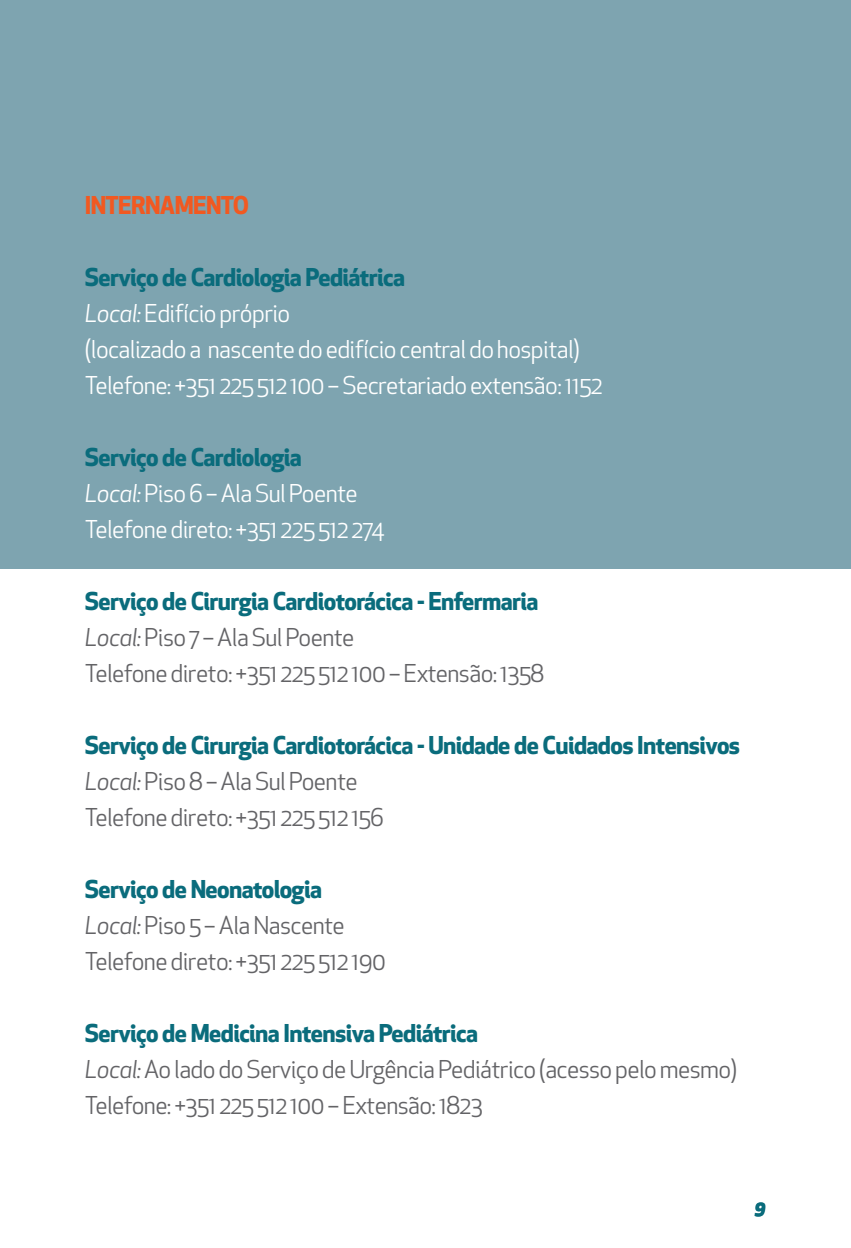
<style>
.page{position:relative;width:851px;height:1248px;background:#fff}
.page>*{position:absolute;margin:0;border:0;box-sizing:border-box;transform-origin:0 0}
.t1{font:24px/36px "Apex New";letter-spacing:-.025em;color:#636366}
.t2{font:24px/36px "Apex New";letter-spacing:-.025em;color:#fff}
.t3{font:700 24px/36px "Apex New";letter-spacing:-.025em;color:#0a6c7c}
.t4{font:700 24px "Apex New";letter-spacing:-.025em;color:#f15921}
.t5{font:italic 800 18px "Apex New";color:#0a6c7c}
.s1{font-weight:700;color:#0a6c7c}
.s2{font-style:italic}
.s3{font-weight:400;font-style:italic;color:#636366}
.s4{font-weight:400;color:#636366}
</style>
<div class="page">
<div style="left:0;top:0;width:850px;height:568px;background:#7ea4b0"></div>
<p class="t4" style="left:85px;top:190px;width:166px">INTERNAMENTO</p>
<p class="t2" style="left:85px;top:259px;width:519px"><span class="s1">Serviço de Cardiologia Pediátrica<br></span><span class="s2">Local:</span> Edifício próprio<br>(localizado a nascente do edifício central do hospital)<br>Telefone: +351 225 512 100 – Secretariado extensão: 1152</p>
<p class="t2" style="left:85px;top:439px;width:301px"><span class="s1">Serviço de Cardiologia<br></span><span class="s2">Local:</span> Piso 6 – Ala Sul Poente<br>Telefone direto: +351 225 512 274</p>
<p class="t1" style="left:85px;top:583px;width:461px"><span class="s1">Serviço de Cirurgia Cardiotorácica - Enfermaria<br></span><span class="s2">Local:</span> Piso 7 – Ala Sul Poente<br>Telefone direto: +351 225 512 100 – Extensão: 1358</p>
<p class="t3" style="left:85px;top:727px;width:656px">Serviço de Cirurgia Cardiotorácica - Unidade de Cuidados Intensivos<br><span class="s3">Local:</span> <span class="s4">Piso 8 – Ala Sul Poente<br>Telefone direto: +351 225 512 156</span></p>
<p class="t1" style="left:85px;top:871px;width:302px"><span class="s1">Serviço de Neonatologia<br></span><span class="s2">Local:</span> Piso 5 – Ala Nascente<br>Telefone direto: +351 225 512 190</p>
<p class="t1" style="left:85px;top:1015px;width:654px"><span class="s1">Serviço de Medicina Intensiva Pediátrica<br></span><span class="s2">Local:</span> Ao lado do Serviço de Urgência Pediátrico (acesso pelo mesmo)<br>Telefone: +351 225 512 100 – Extensão: 1823</p>
<p class="t5" style="left:754px;top:1195px;width:12px">9</p>
</div>
